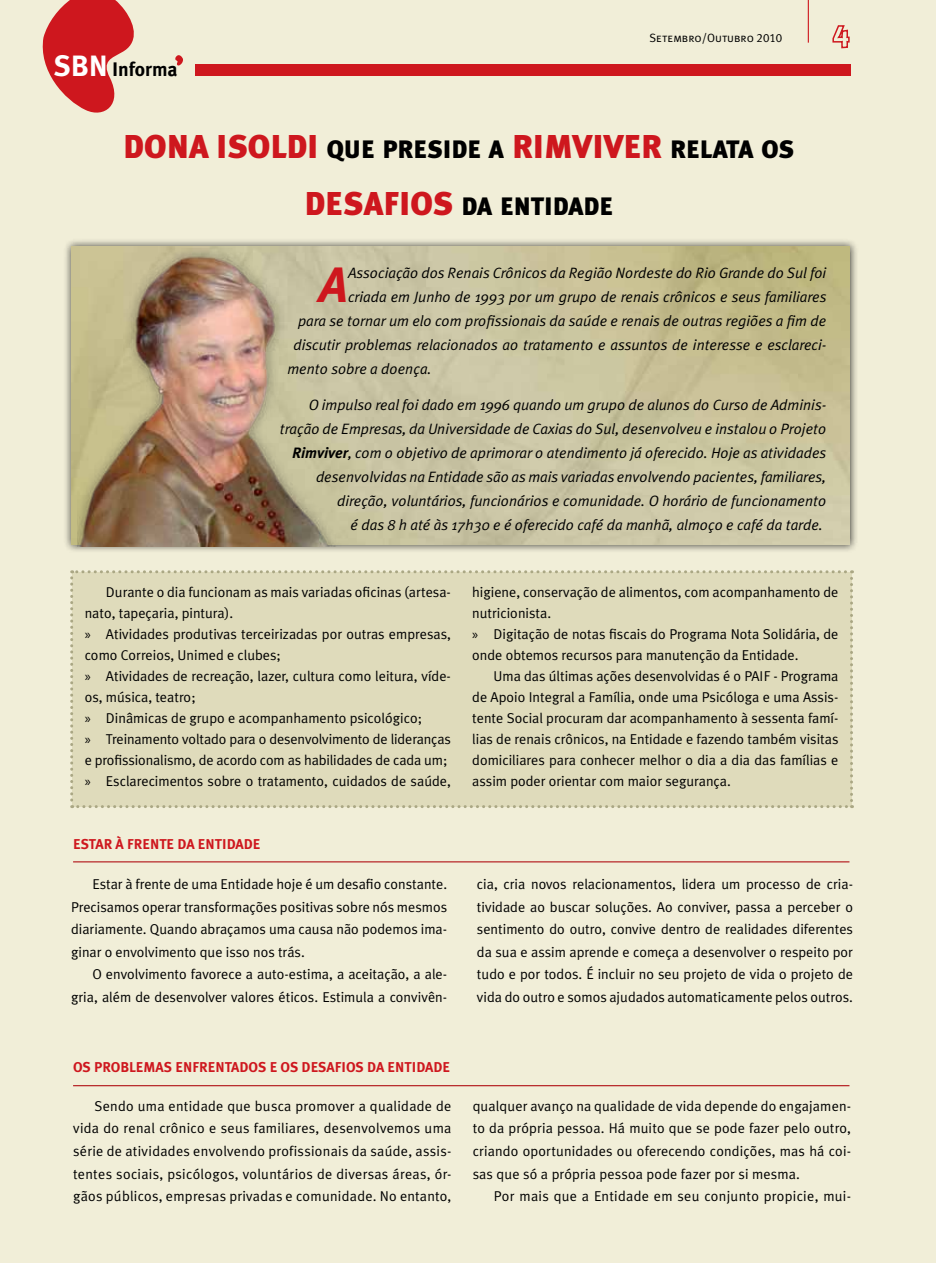
<style>
.page{position:relative;width:936px;height:1263px;background:#fff}
.page>*{position:absolute;margin:0;border:0;box-sizing:border-box;transform-origin:0 0}
.t1{font:italic 700 49.5px "Meta Plus";color:#ce171e}
.t2{font:900 25.2px "Meta Plus";color:#000}
.t3{font:700 19.65px "Meta Plus";color:#000}
.t4{font:italic 15px/24px "Meta Plus Normal";color:#000;text-align:right}
.t5{font:14.25px/21px "Meta Plus Normal";color:#000;text-align:justify}
.t6{font:700 14.25px "Meta Plus";color:#ce171e}
.t7{font:14.25px "Meta Plus Normal";letter-spacing:.02em;color:#000}
.t8{font:12px "Meta Plus Normal Caps";color:#000}
.s1{font-size:29.4px;color:#fff}
.s2{font-size:33px;color:#ce171e}
.s3{font-family:"Meta Plus";font-weight:700}
.s4{font-family:"Myriad Pro"}
</style>
<div class="page">
<div style="left:0;top:0;width:935px;height:1263px;background:#f1eed8"></div>
<div style="left:70px;top:570px;width:783px;height:238px;background:#dfdbbb"></div>
<div style="left:63px;top:238px;width:795px;height:315px;background:#000;opacity:.75"></div>
<img style="left:77px;top:249px;width:781px;height:297px">
<svg style="left:43px;top:0;width:91px;height:113px"></svg>
<svg style="left:175px;top:55px;width:8px;height:11px"></svg>
<svg style="left:832px;top:25px;width:18px;height:24px"></svg>
<hr style="left:807px;top:0;width:1px;height:43px;background:#ce171e">
<div style="left:196px;top:65px;width:654px;height:11px;background:#ce171e"></div>
<hr style="left:73px;top:861px;width:776px;height:1px;background:#b11116">
<hr style="left:73px;top:1085px;width:776px;height:1px;background:#b11116">
<h3 class="t3" style="left:54px;top:58px;width:125px"><span class="s1">SBN</span> Informa</h3>
<p class="t8" style="left:649px;top:31px;width:134px">Setembro/Outubro 2010</p>
<h2 class="t2" style="left:123px;top:134px;width:672px"><span class="s2">DONA ISOLDI</span> QUE PRESIDE A <span class="s2">RIMVIVER</span> RELATA OS</h2>
<h2 class="t2" style="left:304px;top:191px;width:310px"><span class="s2">DESAFIOS</span> DA ENTIDADE</h2>
<h1 class="t1" style="left:319px;top:256px;width:30px">A</h1>
<p class="t4" style="left:348px;top:260px;width:479px">Associação dos Renais Crônicos da Região Nordeste do Rio Grande do Sul foi</p>
<p class="t4" style="left:348px;top:284px;width:480px">criada em Junho de 1993 por um grupo de renais crônicos e seus familiares</p>
<p class="t4" style="left:298px;top:308px;width:529px">para se tornar um elo com profissionais da saúde e renais de outras regiões a fim de</p>
<p class="t4" style="left:293px;top:332px;width:534px">discutir problemas relacionados ao tratamento e assuntos de interesse e esclareci-</p>
<p class="t4" style="left:287px;top:356px;width:146px">mento sobre a doença.</p>
<p class="t4" style="left:280px;top:393px;width:547px">O impulso real foi dado em 1996 quando um grupo de alunos do Curso de Adminis&shy;tração de Empresas, da Universidade de Caxias do Sul, desenvolveu e instalou o Projeto <span class="s3">Rimviver</span>, com o objetivo de aprimorar o atendimento já oferecido. Hoje as atividades desenvolvidas na Entidade são as mais variadas envolvendo pacientes, familiares, direção, voluntários, funcionários e comunidade. O horário de funcionamento<br>é das 8 h até às 17h30 e é oferecido café da manhã, almoço e café da tarde.</p>
<p class="t5" style="left:85px;top:582px;width:368px;text-align:left;text-indent:21px">Durante o dia funcionam as mais variadas oficinas (artesa&shy;nato, tapeçaria, pintura).<br><span class="s4">»</span> Atividades produtivas terceirizadas por outras empresas, como Correios, Unimed e clubes;<br><span class="s4">»</span> Atividades de recreação, lazer, cultura como leitura, víde&shy;os, música, teatro;<br><span class="s4">»</span> Dinâmicas de grupo e acompanhamento psicológico;<br><span class="s4">»</span> Treinamento voltado para o desenvolvimento de lideranças e profissionalismo, de acordo com as habilidades de cada um; <span class="s4">»</span> Esclarecimentos sobre o tratamento, cuidados de saúde,</p>
<p class="t5" style="left:472px;top:582px;width:368px;text-align:left">higiene, conservação de alimentos, com acompanhamento de nutricionista.<br><span class="s4">»</span> Digitação de notas fiscais do Programa Nota Solidária, de onde obtemos recursos para manutenção da Entidade.</p>
<p class="t5" style="left:472px;top:666px;width:368px;text-indent:21px">Uma das últimas ações desenvolvidas é o PAIF - Programa de Apoio Integral a Família, onde uma Psicóloga e uma Assis&shy;tente Social procuram dar acompanhamento à sessenta famí&shy;lias de renais crônicos, na Entidade e fazendo também visitas domiciliares para conhecer melhor o dia a dia das famílias e assim poder orientar com maior segurança.</p>
<p class="t6" style="left:73px;top:836px;width:70px">ESTAR À FRENTE</p>
<p class="t6" style="left:177px;top:836px;width:28px">DA ENTI</p>
<p class="t6" style="left:227px;top:836px;width:33px">DADE</p>
<p class="t5" style="left:71px;top:873px;width:377px;line-height:22.5px;text-indent:21px">Estar à frente de uma Entidade hoje é um desafio constante.<br>Precisamos operar transformações positivas sobre nós mesmos diariamente. Quando abraçamos uma causa não podemos ima&shy;ginar o envolvimento que isso nos trás.</p>
<p class="t5" style="left:71px;top:963px;width:377px;line-height:22.5px;text-align:right">O envolvimento favorece a auto-estima, a aceitação, a ale&shy;gria, além de desenvolver valores éticos. Estimula a convivên-</p>
<p class="t6" style="left:73px;top:1059px;width:31px">OS PROB</p>
<p class="t6" style="left:129px;top:1059px;width:79px">LEMAS EN FRENT</p>
<p class="t6" style="left:231px;top:1059px;width:119px">ADOS E OS DESAFIOS</p>
<p class="t6" style="left:367px;top:1059px;width:28px">DA ENTI</p>
<p class="t6" style="left:416px;top:1059px;width:33px">DADE</p>
<p class="t5" style="left:477px;top:873px;width:377px;line-height:22.5px">cia, cria novos relacionamentos, lidera um processo de cria&shy;tividade ao buscar soluções. Ao conviver, passa a perceber o sentimento do outro, convive dentro de realidades diferentes da sua e assim aprende e começa a desenvolver o respeito por tudo e por todos. É incluir no seu projeto de vida o projeto de vida do outro e somos ajudados automaticamente pelos outros.</p>
<p class="t5" style="left:73px;top:1094px;width:380px;line-height:22.5px;text-indent:21px">Sendo uma entidade que busca promover a qualidade de vida do renal crônico e seus familiares, desenvolvemos uma série de atividades envolvendo profissionais da saúde, assis&shy;tentes sociais, psicólogos, voluntários de diversas áreas, ór&shy;gãos públicos, empresas privadas e comunidade. No entanto,</p>
<p class="t5" style="left:472px;top:1094px;width:380px;line-height:22.5px">qualquer avanço na qualidade de vida depende do engajamen&shy;to da própria pessoa. Há muito que se pode fazer pelo outro, criando oportunidades ou oferecendo condições, mas há coi&shy;sas que só a própria pessoa pode fazer por si mesma.</p>
<p class="t7" style="left:494px;top:1188px;width:358px">Por mais que a Entidade em seu conjunto propicie, mui-</p>
</div>
